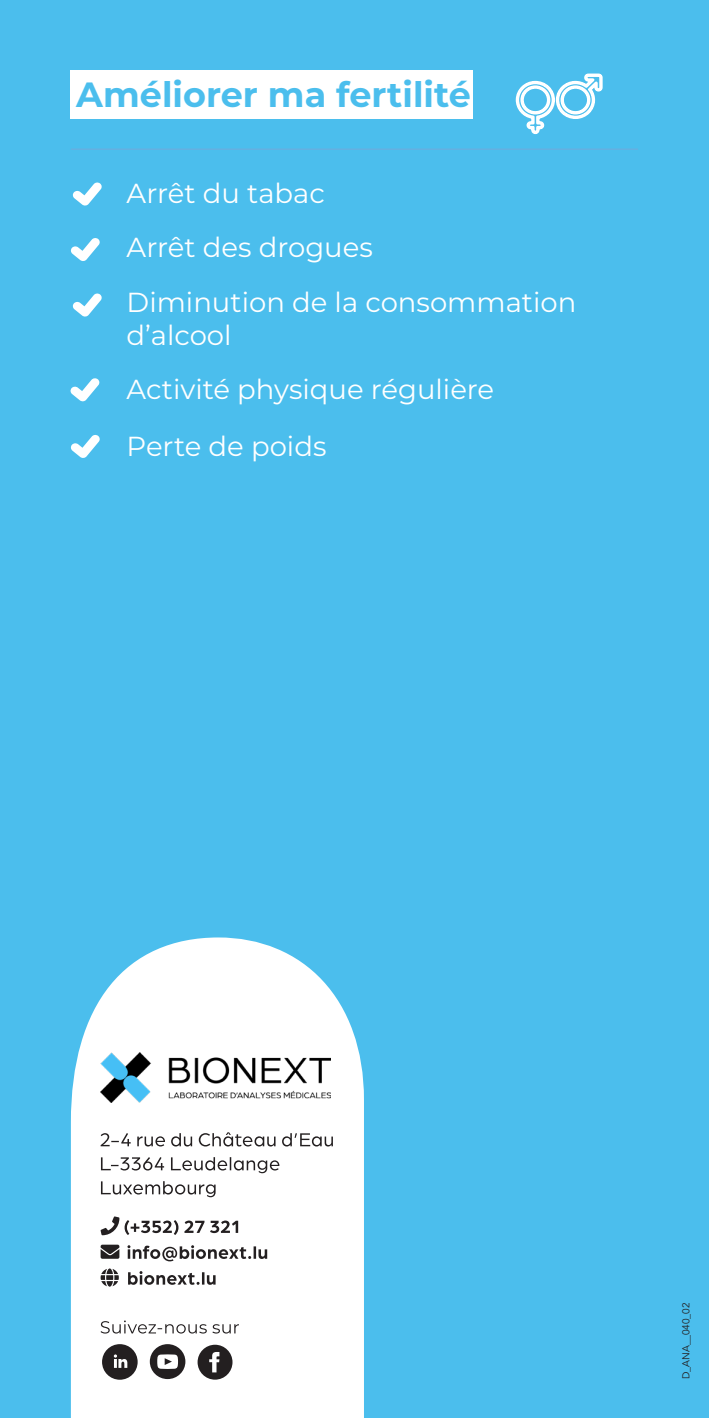
<style>
.page{position:relative;width:709px;height:1418px;background:#fff}
.page>*{position:absolute;margin:0;border:0;box-sizing:border-box;transform-origin:0 0}
.t1{font:700 35px "Montserrat";color:#4bbeed}
.t2{font:27.5px/33px "Montserrat";color:#fff}
.t3{font:10px "Avenir LT Std";color:#231f20}
</style>
<div class="page">
<div style="left:0;top:0;width:709px;height:1417px;background:#4bbeed"></div>
<svg style="left:72px;top:182px;width:30px;height:24px"></svg>
<svg style="left:70px;top:238px;width:30px;height:23px"></svg>
<svg style="left:72px;top:293px;width:30px;height:24px"></svg>
<svg style="left:70px;top:378px;width:30px;height:24px"></svg>
<svg style="left:70px;top:435px;width:30px;height:23px"></svg>
<div style="left:71px;top:70px;width:402px;height:49px;background:#fff"></div>
<svg style="left:71px;top:937px;width:293px;height:480px;background:#eef8fd"></svg>
<svg style="left:101px;top:1181px;width:114px;height:16px;background:#cecdce"></svg>
<svg style="left:101px;top:1157px;width:178px;height:16px;background:#cfcece"></svg>
<svg style="left:101px;top:1132px;width:232px;height:14px;background:#cdcccc"></svg>
<img style="left:101px;top:1052px;width:229px;height:50px">
<svg style="left:101px;top:1320px;width:138px;height:13px;background:#d7d6d6"></svg>
<svg style="left:102px;top:1344px;width:36px;height:35px"></svg>
<svg style="left:150px;top:1344px;width:35px;height:34px"></svg>
<svg style="left:197px;top:1344px;width:35px;height:35px"></svg>
<svg style="left:101px;top:1268px;width:114px;height:18px;background:#bcbabb"></svg>
<svg style="left:101px;top:1244px;width:166px;height:17px;background:#b3b2b2"></svg>
<svg style="left:100px;top:1216px;width:138px;height:19px;background:#c5c4c5"></svg>
<svg style="left:517px;top:73px;width:86px;height:62px"></svg>
<hr style="left:71px;top:148px;width:567px;height:2px;background:#6badde">
<p class="t1" style="left:76px;top:70px;width:396px">Améliorer ma fertilité</p>
<p class="t2" style="left:127px;top:176px;width:200px">Arrêt du tabac</p>
<p class="t2" style="left:127px;top:230px;width:248px">Arrêt des drogues</p>
<p class="t2" style="left:127px;top:284px;width:451px">Diminution de la consommation d’alcool</p>
<p class="t2" style="left:127px;top:371px;width:369px">Activité physique régulière</p>
<p class="t2" style="left:127px;top:429px;width:201px">Perte de poids</p>
<p class="t3" style="left:680px;top:1379px;width:78px;rotate:-90deg">D_ANA__040_02</p>
</div>
